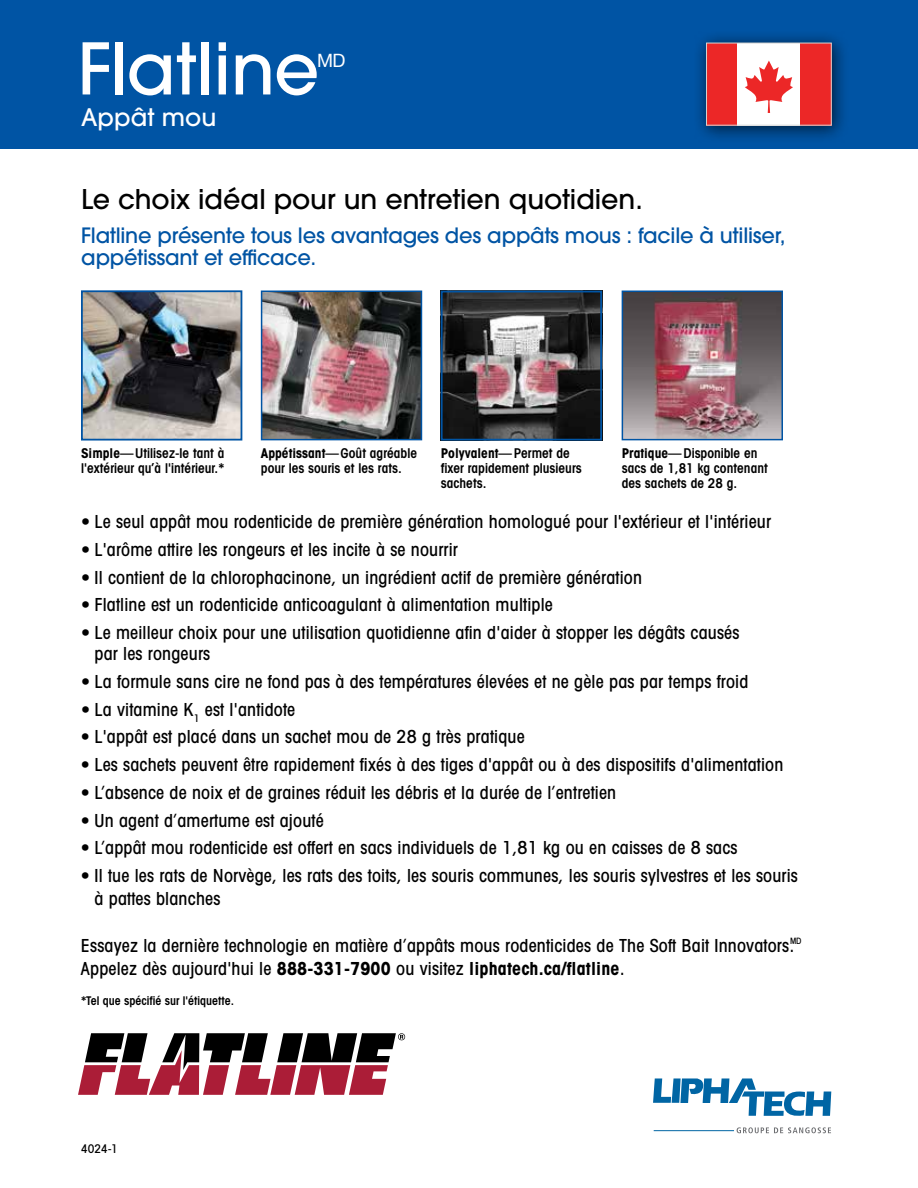
<style>
.page{position:relative;width:918px;height:1188px;background:#fff}
.page>*{position:absolute;margin:0;border:0;box-sizing:border-box;transform-origin:0 0}
.t1{font:500 70.5px "ITC Avant Garde Pro";letter-spacing:.005em;color:#fff}
.t2{font:500 27px "ITC Avant Garde Pro";color:#000}
.t3{font:500 24px "ITC Avant Garde Pro";letter-spacing:.005em;color:#fff}
.t4{font:500 21px/22.5px "ITC Avant Garde Pro";letter-spacing:-.01em;color:#0054a4}
.t5{font:18.3px "Helvetica Neue";color:#fff}
.t6{font:500 condensed 18px/22.5px "Avant Garde";letter-spacing:.01em;color:#000}
.t7{font:600 condensed 13.5px/15px "Avant Garde";color:#000}
.t8{font:600 condensed 12px "Avant Garde";color:#000}
.t9{font:500 condensed 12px "Avant Garde";color:#000}
.s1{font-weight:700}
</style>
<div class="page">
<div style="left:0;top:0;width:918px;height:148px;background:#0054a4"></div>
<img style="left:444px;top:294px;width:155px;height:144px">
<div style="left:441px;top:291px;width:161px;height:150px;border:2px solid #0054a4"></div>
<img style="left:84px;top:293px;width:155px;height:145px">
<div style="left:81px;top:290px;width:161px;height:151px;border:2px solid #0054a4"></div>
<img style="left:264px;top:294px;width:155px;height:143px">
<div style="left:261px;top:291px;width:161px;height:149px;border:2px solid #0054a4"></div>
<img style="left:625px;top:294px;width:155px;height:143px">
<div style="left:622px;top:291px;width:161px;height:149px;border:2px solid #0054a4"></div>
<svg style="left:78px;top:1033px;width:327px;height:62px"></svg>
<svg style="left:737px;top:1127px;width:94px;height:6px"></svg>
<hr style="left:654px;top:1130px;width:80px;height:1px;background:#0065a4">
<svg style="left:653px;top:1078px;width:178px;height:38px"></svg>
<div style="left:693px;top:29px;width:156px;height:114px;background:#000;opacity:.66"></div>
<div style="left:800px;top:43px;width:31px;height:82px;background:#ec2727"></div>
<div style="left:707px;top:43px;width:31px;height:82px;background:#ec2727"></div>
<div style="left:738px;top:43px;width:62px;height:82px;background:#fff"></div>
<svg style="left:745px;top:61px;width:48px;height:52px"></svg>
<div style="left:706px;top:43px;width:125px;height:82px;border:1px solid #d3d4d4"></div>
<h1 class="t1" style="left:78px;top:24px;width:243px">Flatline</h1>
<p class="t5" style="left:317px;top:48px;width:30px">MD</p>
<h3 class="t3" style="left:81px;top:102px;width:137px">Appât mou</h3>
<h2 class="t2" style="left:81px;top:182px;width:563px">Le choix idéal pour un entretien quotidien.</h2>
<p class="t4" style="left:81px;top:224px;width:706px">Flatline présente tous les avantages des appâts mous : facile à utiliser, appétissant et efficace.</p>
<p class="t7" style="left:81px;top:446px;width:145px"><span class="s1">Simple</span>—Utilisez-le tant à l'extérieur qu’à l'intérieur.*</p>
<p class="t7" style="left:261px;top:446px;width:158px"><span class="s1">Appétissant</span>—Goût agréable pour les souris et les rats.</p>
<p class="t7" style="left:441px;top:446px;width:142px"><span class="s1">Polyvalent</span>—Permet de fixer rapidement plusieurs sachets.</p>
<p class="t7" style="left:622px;top:446px;width:148px"><span class="s1">Pratique</span>—Disponible en sacs de 1,81 kg contenant des sachets de 28 g.</p>
<p class="t6" style="left:81px;top:510px;width:692px">• Le seul appât mou rodenticide de première génération homologué pour l'extérieur et l'intérieur</p>
<p class="t6" style="left:81px;top:538px;width:378px">• L'arôme attire les rongeurs et les incite à se nourrir</p>
<p class="t6" style="left:81px;top:566px;width:563px">• Il contient de la chlorophacinone, un ingrédient actif de première génération</p>
<p class="t6" style="left:81px;top:593px;width:473px">• Flatline est un rodenticide anticoagulant à alimentation multiple</p>
<p class="t6" style="left:94px;top:622px;width:646px;line-height:21px;text-indent:-14px">• Le meilleur choix pour une utilisation quotidienne afin d'aider à stopper les dégâts causés par les rongeurs</p>
<p class="t6" style="left:81px;top:670px;width:669px">• La formule sans cire ne fond pas à des températures élevées et ne gèle pas par temps froid</p>
<p class="t6" style="left:81px;top:698px;width:216px">• La vitamine K<sub>1</sub> est l'antidote</p>
<p class="t6" style="left:81px;top:725px;width:445px">• L'appât est placé dans un sachet mou de 28 g très pratique</p>
<p class="t6" style="left:81px;top:753px;width:704px">• Les sachets peuvent être rapidement fixés à des tiges d'appât ou à des dispositifs d'alimentation</p>
<p class="t6" style="left:81px;top:781px;width:537px">• L’absence de noix et de graines réduit les débris et la durée de l’entretien</p>
<p class="t6" style="left:81px;top:809px;width:244px">• Un agent d’amertume est ajouté</p>
<p class="t6" style="left:81px;top:836px;width:658px">• L’appât mou rodenticide est offert en sacs individuels de 1,81 kg ou en caisses de 8 sacs</p>
<p class="t6" style="left:94px;top:864px;width:705px;text-indent:-14px">• Il tue les rats de Norvège, les rats des toits, les souris communes, les souris sylvestres et les souris à pattes blanches</p>
<p class="t6" style="left:81px;top:934px;width:722px">Essayez la dernière technologie en matière d’appâts mous rodenticides de The Soft Bait Innovators.<sup>MD<br></sup>Appelez dès aujourd'hui le <span class="s1">888-331-7900</span> ou visitez <span class="s1">liphatech.ca/flatline</span>.</p>
<p class="t8" style="left:81px;top:993px;width:155px">*Tel que spécifié sur l'étiquette.</p>
<p class="t9" style="left:81px;top:1141px;width:38px">4024-1</p>
</div>
